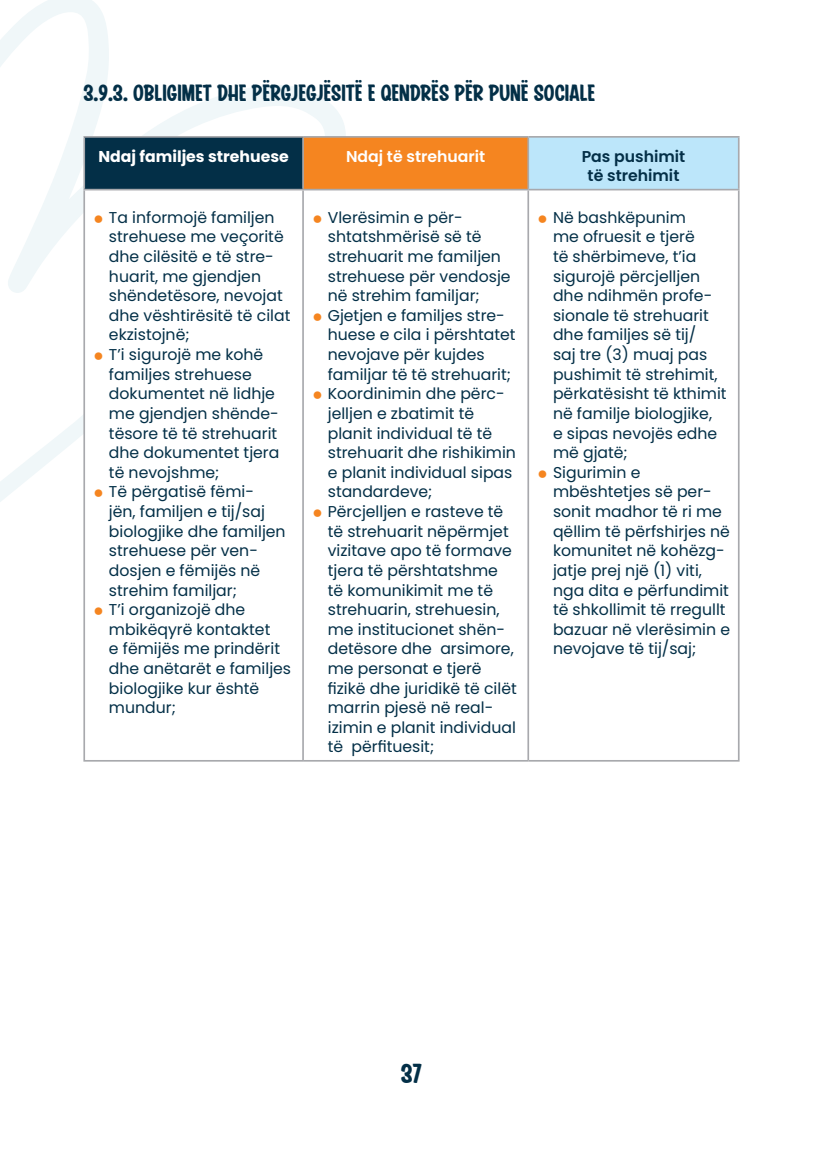
<style>
.page{position:relative;width:823px;height:1168px;background:#fff}
.page>*{position:absolute;margin:0;border:0;box-sizing:border-box;transform-origin:0 0}
.t1{font:500 27.4px "Brusch Casual";color:#032f47}
.t2{font:500 23.6px "Brusch Casual";color:#032f47}
.t3{font:15.6px/19.6px "Poppins";color:#032f47}
.t4{font:600 15.6px/19.6px "Poppins";color:#032f47;text-align:center}
.t5{font:700 15.6px "Poppins";color:#fff}
.t6{font:600 15.6px "Poppins";color:#fff}
.s1{font-weight:800;font-size:23.6px;color:#f58520}
</style>
<div class="page">
<svg style="left:0;top:0;width:346px;height:502px"></svg>
<div style="left:84px;top:137px;width:219px;height:53px;background:#032f47"></div>
<div style="left:303px;top:137px;width:225px;height:53px;background:#f58520"></div>
<div style="left:528px;top:137px;width:210px;height:53px;background:#bce6fa"></div>
<svg style="left:85px;top:190px;width:652px;height:570px"></svg>
<hr style="left:83px;top:136px;width:220px;height:2px;background:#a8a9ad">
<hr style="left:83px;top:138px;width:2px;height:51px;background:#a8a9ad">
<hr style="left:303px;top:136px;width:225px;height:2px;background:#a8a9ad">
<hr style="left:302px;top:138px;width:2px;height:51px;background:#a8a9ad">
<hr style="left:528px;top:136px;width:211px;height:2px;background:#a8a9ad">
<hr style="left:527px;top:138px;width:1px;height:51px;background:#a8a9ad">
<hr style="left:737px;top:138px;width:2px;height:51px;background:#a8a9ad">
<hr style="left:83px;top:189px;width:220px;height:1px;background:#a8a9ad">
<hr style="left:83px;top:190px;width:2px;height:570px;background:#a8a9ad">
<hr style="left:303px;top:189px;width:225px;height:1px;background:#a8a9ad">
<hr style="left:302px;top:190px;width:2px;height:570px;background:#a8a9ad">
<hr style="left:528px;top:189px;width:211px;height:1px;background:#a8a9ad">
<hr style="left:527px;top:190px;width:1px;height:570px;background:#a8a9ad">
<hr style="left:737px;top:190px;width:2px;height:570px;background:#a8a9ad">
<hr style="left:83px;top:760px;width:220px;height:2px;background:#a8a9ad">
<hr style="left:303px;top:760px;width:225px;height:2px;background:#a8a9ad">
<hr style="left:528px;top:760px;width:211px;height:2px;background:#a8a9ad">
<h2 class="t2" style="left:83px;top:80px;width:513px">3.9.3. OBLIGIMET DHE PËRGJEGJËSITË E QENDRËS PËR PUNË SOCIALE</h2>
<p class="t5" style="left:98px;top:147px;width:192px">Ndaj familjes strehuese</p>
<p class="t6" style="left:346px;top:147px;width:141px">Ndaj të strehuarit</p>
<p class="t4" style="left:581px;top:146px;width:105px">Pas pushimit të strehimit</p>
<p class="t3" style="left:109px;top:207px;width:183px;text-indent:-16px"><span class="s1">•</span> Ta informojë familjen strehuese me veçoritë dhe cilësitë e të stre&shy;huarit, me gjendjen shëndetësore, nevojat dhe vështirësitë të cilat ekzistojnë;</p>
<p class="t3" style="left:109px;top:345px;width:172px;text-indent:-16px"><span class="s1">•</span> T’i sigurojë me kohë familjes strehuese dokumentet në lidhje me gjendjen shënde&shy;tësore të të strehuarit dhe dokumentet tjera të nevojshme;</p>
<p class="t3" style="left:109px;top:482px;width:178px;text-indent:-16px"><span class="s1">•</span> Të përgatisë fëmi-<br>jën, familjen e tij/saj biologjike dhe familjen strehuese për ven&shy;dosjen e fëmijës në strehim familjar;</p>
<p class="t3" style="left:109px;top:600px;width:183px;text-indent:-16px"><span class="s1">•</span> T’i organizojë dhe mbikëqyrë kontaktet<br>e fëmijës me prindërit dhe anëtarët e familjes biologjike kur është mundur;</p>
<p class="t3" style="left:327px;top:207px;width:184px;text-indent:-16px"><span class="s1">•</span> Vlerësimin e për&shy;shtatshmërisë së të strehuarit me familjen strehuese për vendosje në strehim familjar;</p>
<p class="t3" style="left:327px;top:306px;width:189px;text-indent:-16px"><span class="s1">•</span> Gjetjen e familjes stre&shy;huese e cila i përshtatet nevojave për kujdes familjar të të strehuarit;</p>
<p class="t3" style="left:327px;top:384px;width:189px;text-indent:-16px"><span class="s1">•</span> Koordinimin dhe përc&shy;jelljen e zbatimit të planit individual të të strehuarit dhe rishikimin e planit individual sipas standardeve;</p>
<p class="t3" style="left:327px;top:502px;width:190px;text-indent:-16px"><span class="s1">•</span> Përcjelljen e rasteve të të strehuarit nëpërmjet vizitave apo të formave tjera të përshtatshme të komunikimit me të strehuarin, strehuesin, me institucionet shën&shy;detësore dhe arsimore, me personat e tjerë fizikë dhe juridikë të cilët marrin pjesë në real&shy;izimin e planit individual të përfituesit;</p>
<p class="t3" style="left:552px;top:207px;width:175px;text-indent:-16px"><span class="s1">•</span> Në bashkëpunim<br>me ofruesit e tjerë<br>të shërbimeve, t’ia sigurojë përcjelljen dhe ndihmën profe&shy;sionale të strehuarit dhe familjes së tij/<br>saj tre (3) muaj pas pushimit të strehimit, përkatësisht të kthimit në familje biologjike,<br>e sipas nevojës edhe më gjatë;</p>
<p class="t3" style="left:552px;top:463px;width:178px;text-indent:-16px"><span class="s1">•</span> Sigurimin e mbështetjes së per&shy;sonit madhor të ri me qëllim të përfshirjes në komunitet në kohëzg&shy;jatje prej një (1) viti, nga dita e përfundimit të shkollimit të rregullt bazuar në vlerësimin e nevojave të tij/saj;</p>
<h1 class="t1" style="left:400px;top:1058px;width:23px">37</h1>
</div>
